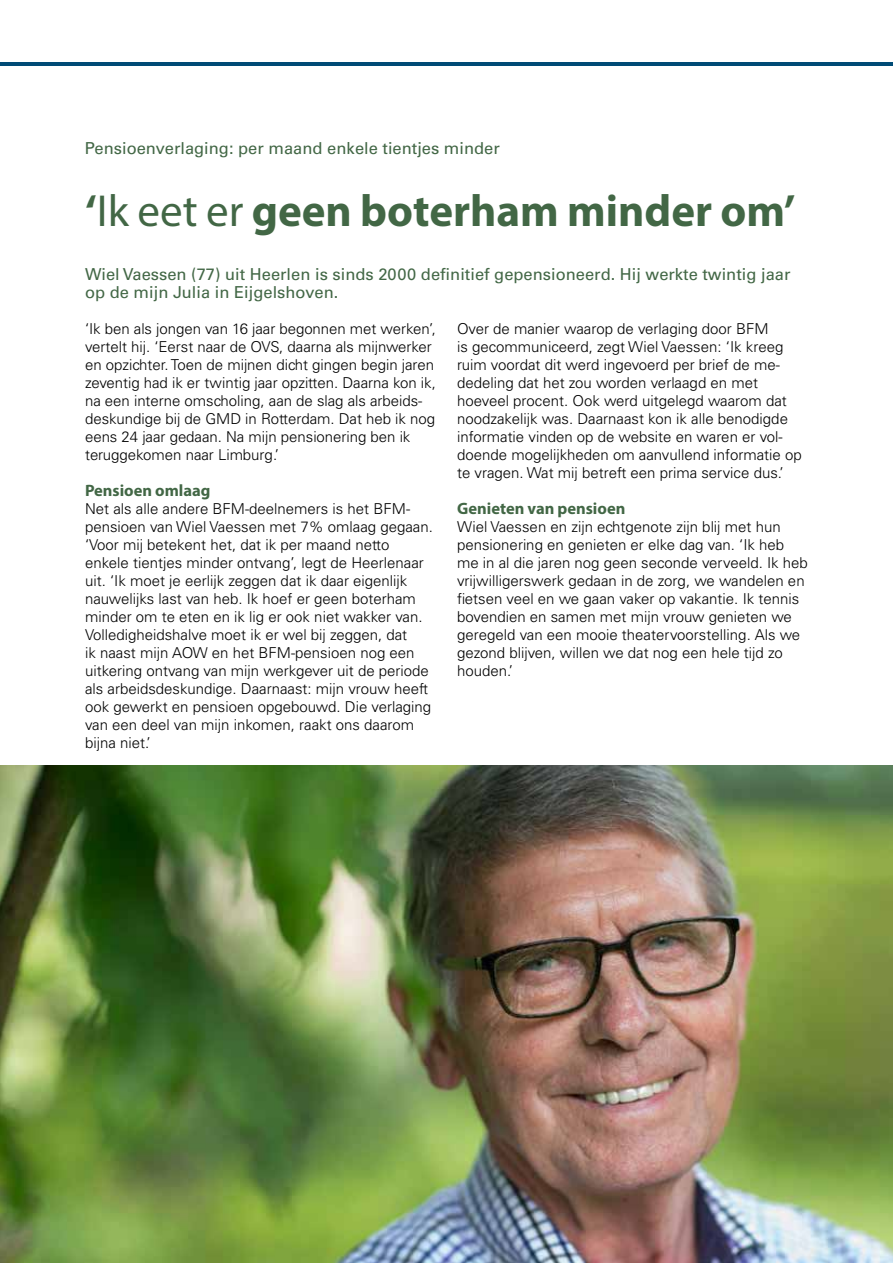
<style>
.page{position:relative;width:893px;height:1263px;background:#fff}
.page>*{position:absolute;margin:0;border:0;box-sizing:border-box;transform-origin:0 0}
.t1{font:700 45px "Myriad Pro";color:#426745}
.t2{font:16.5px/18px "Univers LT Std";color:#426745}
.t3{font:700 16.5px "Myriad Pro";color:#426745}
.t4{font:300 15px/18px "Univers LT Std";color:#000}
.s1{font-weight:400}
</style>
<div class="page">
<hr style="left:0;top:62px;width:893px;height:4px;background:#004b76">
<img style="left:0;top:765px;width:893px;height:498px">
<p class="t2" style="left:85px;top:139px;width:416px">Pensioenverlaging: per maand enkele tientjes minder</p>
<h1 class="t1" style="left:85px;top:181px;width:712px">‘<span class="s1">Ik eet er</span> geen boterham minder om’</h1>
<p class="t2" style="left:85px;top:265px;width:707px">Wiel Vaessen (77) uit Heerlen is sinds 2000 definitief gepensioneerd. Hij werkte twintig jaar op de mijn Julia in Eijgelshoven.</p>
<p class="t4" style="left:85px;top:319px;width:352px">‘Ik ben als jongen van 16 jaar begonnen met werken’, vertelt hij. ‘Eerst naar de OVS, daarna als mijnwerker en opzichter. Toen de mijnen dicht gingen begin jaren zeventig had ik er twintig jaar opzitten. Daarna kon ik, na een interne omscholing, aan de slag als arbeids&shy;deskundige bij de GMD in Rotterdam. Dat heb ik nog eens 24 jaar gedaan. Na mijn pensionering ben ik teruggekomen naar Limburg.’</p>
<p class="t3" style="left:85px;top:479px;width:127px">Pensioen omlaag</p>
<p class="t4" style="left:85px;top:499px;width:349px">Net als alle andere BFM-deelnemers is het BFM&shy;pensioen van Wiel Vaessen met 7% omlaag gegaan. ‘Voor mij betekent het, dat ik per maand netto enkele tientjes minder ontvang’, legt de Heerlenaar uit. ‘Ik moet je eerlijk zeggen dat ik daar eigenlijk nauwelijks last van heb. Ik hoef er geen boterham minder om te eten en ik lig er ook niet wakker van.<br>Volledigheidshalve moet ik er wel bij zeggen, dat<br>ik naast mijn AOW en het BFM-pensioen nog een uitkering ontvang van mijn werkgever uit de periode als arbeidsdeskundige. Daarnaast: mijn vrouw heeft ook gewerkt en pensioen opgebouwd. Die verlaging van een deel van mijn inkomen, raakt ons daarom bijna niet.’</p>
<p class="t4" style="left:457px;top:319px;width:346px">Over de manier waarop de verlaging door BFM<br>is gecommuniceerd, zegt Wiel Vaessen: ‘Ik kreeg ruim voordat dit werd ingevoerd per brief de me&shy;dedeling dat het zou worden verlaagd en met hoeveel procent. Ook werd uitgelegd waarom dat noodzakelijk was. Daarnaast kon ik alle benodigde informatie vinden op de website en waren er vol&shy;doende mogelijkheden om aanvullend informatie op te vragen. Wat mij betreft een prima service dus.’</p>
<p class="t3" style="left:457px;top:497px;width:170px">Genieten van pensioen</p>
<p class="t4" style="left:457px;top:517px;width:352px">Wiel Vaessen en zijn echtgenote zijn blij met hun pensionering en genieten er elke dag van. ‘Ik heb me in al die jaren nog geen seconde verveeld. Ik heb vrijwilligerswerk gedaan in de zorg, we wandelen en fietsen veel en we gaan vaker op vakantie. Ik tennis bovendien en samen met mijn vrouw genieten we geregeld van een mooie theatervoorstelling. Als we gezond blijven, willen we dat nog een hele tijd zo houden.’</p>
</div>
